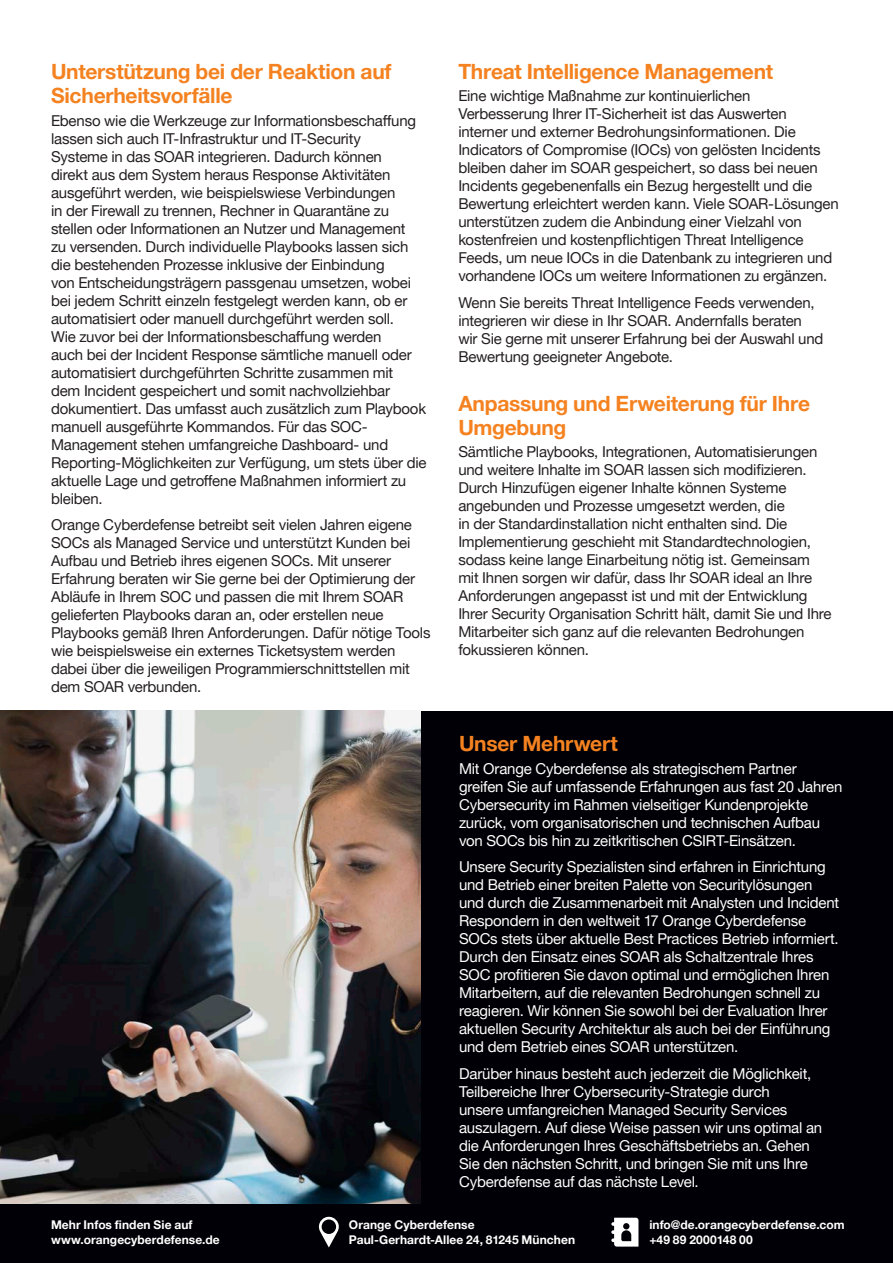
<style>
.page{position:relative;width:893px;height:1263px;background:#fff}
.page>*{position:absolute;margin:0;border:0;box-sizing:border-box;transform-origin:0 0}
.H2_orange{font:700 21px/24px "Helvetica Neue";letter-spacing:-.015em;color:#f58220}
.Body{font:15px/18px "Helvetica Neue";letter-spacing:-.015em;color:#231f20}
.Body-2{font:15px/18px "Helvetica Neue";letter-spacing:-.015em;color:#fff}
.t1{font:700 12px/15px "Helvetica Neue";letter-spacing:.005em;color:#fff}
</style>
<div class="page">
<div style="left:0;top:1203px;width:893px;height:60px;background:#000006"></div>
<svg style="left:319px;top:1217px;width:20px;height:30px"></svg>
<svg style="left:611px;top:1218px;width:27px;height:28px"></svg>
<div style="left:0;top:711px;width:893px;height:496px;background:#000006"></div>
<img style="left:0;top:711px;width:421px;height:492px">
<p class="H2_orange" style="left:51px;top:60px;width:342px">Unterstützung bei der Reaktion auf<br>Sicherheitsvorfälle</p>
<p class="Body" style="left:51px;top:111px;width:377px">Ebenso wie die Werkzeuge zur Informationsbeschaffung lassen sich auch IT-Infrastruktur und IT-Security<br>Systeme in das SOAR integrieren. Dadurch können<br>direkt aus dem System heraus Response Aktivitäten ausgeführt werden, wie beispielswiese Verbindungen<br>in der Firewall zu trennen, Rechner in Quarantäne zu stellen oder Informationen an Nutzer und Management<br>zu versenden. Durch individuelle Playbooks lassen sich die bestehenden Prozesse inklusive der Einbindung<br>von Entscheidungsträgern passgenau umsetzen, wobei bei jedem Schritt einzeln festgelegt werden kann, ob er automatisiert oder manuell durchgeführt werden soll.<br>Wie zuvor bei der Informationsbeschaffung werden<br>auch bei der Incident Response sämtliche manuell oder automatisiert durchgeführten Schritte zusammen mit<br>dem Incident gespeichert und somit nachvollziehbar dokumentiert. Das umfasst auch zusätzlich zum Playbook manuell ausgeführte Kommandos. Für das SOC-Management stehen umfangreiche Dashboard- und Reporting-Möglichkeiten zur Verfügung, um stets über die aktuelle Lage und getroffene Maßnahmen informiert zu bleiben.</p>
<p class="Body" style="left:51px;top:516px;width:381px">Orange Cyberdefense betreibt seit vielen Jahren eigene SOCs als Managed Service und unterstützt Kunden bei Aufbau und Betrieb ihres eigenen SOCs. Mit unserer Erfahrung beraten wir Sie gerne bei der Optimierung der Abläufe in Ihrem SOC und passen die mit Ihrem SOAR gelieferten Playbooks daran an, oder erstellen neue Playbooks gemäß Ihren Anforderungen. Dafür nötige Tools wie beispielsweise ein externes Ticketsystem werden dabei über die jeweiligen Programmierschnittstellen mit dem SOAR verbunden.</p>
<p class="H2_orange" style="left:458px;top:59px;width:316px">Threat Intelligence Management</p>
<p class="Body" style="left:458px;top:87px;width:382px">Eine wichtige Maßnahme zur kontinuierlichen Verbesserung Ihrer IT-Sicherheit ist das Auswerten interner und externer Bedrohungsinformationen. Die Indicators of Compromise (IOCs) von gelösten Incidents bleiben daher im SOAR gespeichert, so dass bei neuen Incidents gegebenenfalls ein Bezug hergestellt und die Bewertung erleichtert werden kann. Viele SOAR-Lösungen unterstützen zudem die Anbindung einer Vielzahl von kostenfreien und kostenpflichtigen Threat Intelligence Feeds, um neue IOCs in die Datenbank zu integrieren und vorhandene IOCs um weitere Informationen zu ergänzen.</p>
<p class="Body" style="left:458px;top:293px;width:367px">Wenn Sie bereits Threat Intelligence Feeds verwenden, integrieren wir diese in Ihr SOAR. Andernfalls beraten wir Sie gerne mit unserer Erfahrung bei der Auswahl und Bewertung geeigneter Angebote.</p>
<p class="H2_orange" style="left:458px;top:391px;width:353px">Anpassung und Erweiterung für Ihre<br>Umgebung</p>
<p class="Body" style="left:458px;top:442px;width:375px">Sämtliche Playbooks, Integrationen, Automatisierungen und weitere Inhalte im SOAR lassen sich modifizieren.<br>Durch Hinzufügen eigener Inhalte können Systeme angebunden und Prozesse umgesetzt werden, die<br>in der Standardinstallation nicht enthalten sind. Die Implementierung geschieht mit Standardtechnologien, sodass keine lange Einarbeitung nötig ist. Gemeinsam mit Ihnen sorgen wir dafür, dass Ihr SOAR ideal an Ihre Anforderungen angepasst ist und mit der Entwicklung Ihrer Security Organisation Schritt hält, damit Sie und Ihre Mitarbeiter sich ganz auf die relevanten Bedrohungen fokussieren können.</p>
<p class="H2_orange" style="left:459px;top:732px;width:160px">Unser Mehrwert</p>
<p class="Body-2" style="left:459px;top:759px;width:385px">Mit Orange Cyberdefense als strategischem Partner greifen Sie auf umfassende Erfahrungen aus fast 20 Jahren Cybersecurity im Rahmen vielseitiger Kundenprojekte zurück, vom organisatorischen und technischen Aufbau von SOCs bis hin zu zeitkritischen CSIRT-Einsätzen.</p>
<p class="Body-2" style="left:459px;top:858px;width:382px">Unsere Security Spezialisten sind erfahren in Einrichtung und Betrieb einer breiten Palette von Securitylösungen und durch die Zusammenarbeit mit Analysten und Incident Respondern in den weltweit 17 Orange Cyberdefense SOCs stets über aktuelle Best Practices Betrieb informiert.<br>Durch den Einsatz eines SOAR als Schaltzentrale Ihres SOC profitieren Sie davon optimal und ermöglichen Ihren Mitarbeitern, auf die relevanten Bedrohungen schnell zu reagieren. Wir können Sie sowohl bei der Evaluation Ihrer aktuellen Security Architektur als auch bei der Einführung und dem Betrieb eines SOAR unterstützen.</p>
<p class="Body-2" style="left:459px;top:1064px;width:365px">Darüber hinaus besteht auch jederzeit die Möglichkeit, Teilbereiche Ihrer Cybersecurity-Strategie durch<br>unsere umfangreichen Managed Security Services auszulagern. Auf diese Weise passen wir uns optimal an die Anforderungen Ihres Geschäftsbetriebs an. Gehen Sie den nächsten Schritt, und bringen Sie mit uns Ihre Cyberdefense auf das nächste Level.</p>
<p class="t1" style="left:51px;top:1217px;width:170px">Mehr Infos finden Sie auf www.orangecyberdefense.de</p>
<p class="t1" style="left:649px;top:1217px;width:197px">info@de.orangecyberdefense.com +49 89 2000148 00</p>
<p class="t1" style="left:349px;top:1217px;width:228px">Orange Cyberdefense<br>Paul-Gerhardt-Allee 24, 81245 München</p>
</div>
